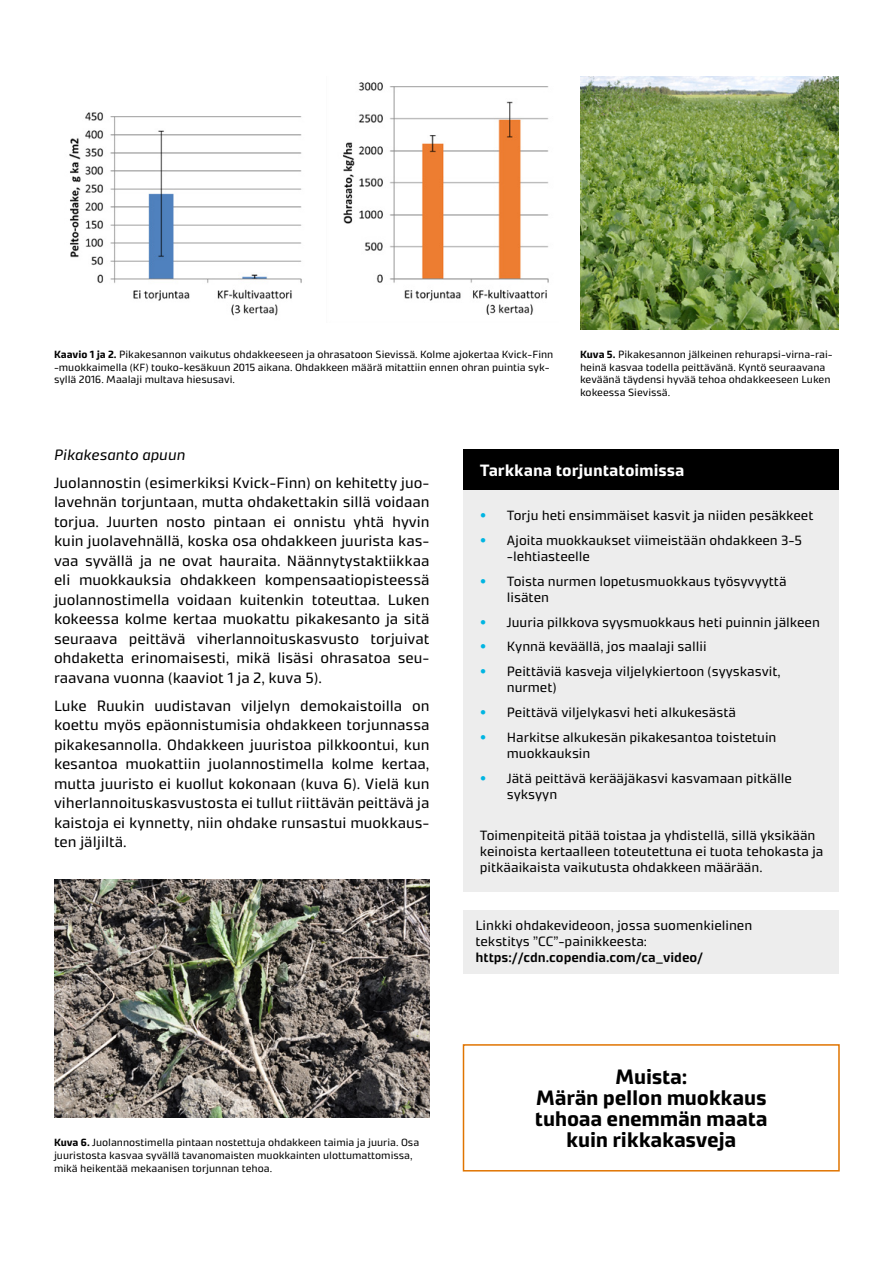
<style>
.page{position:relative;width:893px;height:1263px;background:#fff}
.page>*{position:absolute;margin:0;border:0;box-sizing:border-box;transform-origin:0 0}
.t1{font:700 21px/21px "Accura";letter-spacing:-.01em;color:#000;text-align:center}
.P_yhteystiedot{font:700 16.5px "Accura";color:#fff}
.P_etusivu{font:15px/19.5px "Accura";color:#000;text-align:justify}
.P_etusivu-2{font:italic 15px "Accura";color:#000}
.P_yhteystiedot-2{font:13.5px/16.2px "Accura";color:#000}
.P_etusivu-3{font:10.5px/12.6px "Accura";color:#000}
.s1{font-weight:700}
.s2{font-family:"Arial";font-weight:900;color:#00b5e2}
.s3{font-weight:600}
</style>
<div class="page">
<img style="left:54px;top:879px;width:375px;height:239px">
<img style="left:69px;top:112px;width:233px;height:204px">
<img style="left:343px;top:82px;width:206px;height:233px">
<img style="left:580px;top:77px;width:259px;height:252px">
<div style="left:463px;top:476px;width:376px;height:416px;background:#ededed"></div>
<div style="left:463px;top:449px;width:376px;height:40px;background:#000"></div>
<div style="left:463px;top:910px;width:376px;height:63px;background:#ededed"></div>
<div style="left:463px;top:1044px;width:377px;height:127px;border:2px solid #e07400"></div>
<p class="P_etusivu-3" style="left:54px;top:348px;width:501px"><span class="s1">Kaavio 1 ja 2.</span> Pikakesannon vaikutus ohdakkeeseen ja ohrasatoon Sievissä. Kolme ajokertaa Kvick-Finn -muokkaimella (KF) touko-kesäkuun 2015 aikana. Ohdakkeen määrä mitattiin ennen ohran puintia syk&shy;syllä 2016. Maalaji multava hiesusavi.</p>
<p class="P_etusivu-3" style="left:580px;top:348px;width:254px"><span class="s1">Kuva 5.</span> Pikakesannon jälkeinen rehurapsi-virna-rai&shy;heinä kasvaa todella peittävänä. Kyntö seuraavana keväänä täydensi hyvää tehoa ohdakkeeseen Luken kokeessa Sievissä.</p>
<p class="P_etusivu-2" style="left:54px;top:445px;width:133px">Pikakesanto apuun</p>
<p class="P_etusivu" style="left:54px;top:472px;width:377px">Juolannostin (esimerkiksi Kvick-Finn) on kehitetty juo&shy;lavehnän torjuntaan, mutta ohdakettakin sillä voidaan torjua. Juurten nosto pintaan ei onnistu yhtä hyvin kuin juolavehnällä, koska osa ohdakkeen juurista kas&shy;vaa syvällä ja ne ovat hauraita. Näännytystaktiikkaa eli muokkauksia ohdakkeen kompensaatiopisteessä juolannostimella voidaan kuitenkin toteuttaa. Luken kokeessa kolme kertaa muokattu pikakesanto ja sitä seuraava peittävä viherlannoituskasvusto torjuivat ohdaketta erinomaisesti, mikä lisäsi ohrasatoa seu&shy;raavana vuonna (kaaviot 1 ja 2, kuva 5).</p>
<p class="P_etusivu" style="left:54px;top:695px;width:377px">Luke Ruukin uudistavan viljelyn demokaistoilla on koettu myös epäonnistumisia ohdakkeen torjunnassa pikakesannolla. Ohdakkeen juuristoa pilkkoontui, kun kesantoa muokattiin juolannostimella kolme kertaa, mutta juuristo ei kuollut kokonaan (kuva 6). Vielä kun viherlannoituskasvustosta ei tullut riittävän peittävä ja kaistoja ei kynnetty, niin ohdake runsastui muokkaus&shy;ten jäljiltä.</p>
<p class="P_etusivu-3" style="left:54px;top:1136px;width:367px"><span class="s1">Kuva 6.</span> Juolannostimella pintaan nostettuja ohdakkeen taimia ja juuria. Osa juuristosta kasvaa syvällä tavanomaisten muokkainten ulottumattomissa, mikä heikentää mekaanisen torjunnan tehoa.</p>
<p class="P_yhteystiedot" style="left:480px;top:460px;width:206px">Tarkkana torjuntatoimissa</p>
<p class="P_yhteystiedot-2" style="left:480px;top:507px;width:335px"><span class="s2">•</span> Torju heti ensimmäiset kasvit ja niiden pesäkkeet</p>
<p class="P_yhteystiedot-2" style="left:507px;top:532px;width:297px;text-indent:-27px"><span class="s2">•</span> Ajoita muokkaukset viimeistään ohdakkeen 3-5 -lehtiasteelle</p>
<p class="P_yhteystiedot-2" style="left:507px;top:573px;width:281px;text-indent:-27px"><span class="s2">•</span> Toista nurmen lopetusmuokkaus työsyvyyttä lisäten</p>
<p class="P_yhteystiedot-2" style="left:480px;top:614px;width:342px"><span class="s2">•</span> Juuria pilkkova syysmuokkaus heti puinnin jälkeen</p>
<p class="P_yhteystiedot-2" style="left:480px;top:638px;width:228px"><span class="s2">•</span> Kynnä keväällä, jos maalaji sallii</p>
<p class="P_yhteystiedot-2" style="left:507px;top:663px;width:275px;text-indent:-27px"><span class="s2">•</span> Peittäviä kasveja viljelykiertoon (syyskasvit, nurmet)</p>
<p class="P_yhteystiedot-2" style="left:480px;top:704px;width:258px"><span class="s2">•</span> Peittävä viljelykasvi heti alkukesästä</p>
<p class="P_yhteystiedot-2" style="left:507px;top:729px;width:271px;text-indent:-27px"><span class="s2">•</span> Harkitse alkukesän pikakesantoa toistetuin muokkauksin</p>
<p class="P_yhteystiedot-2" style="left:507px;top:770px;width:286px;text-indent:-27px"><span class="s2">•</span> Jätä peittävä kerääjäkasvi kasvamaan pitkälle syksyyn</p>
<p class="P_yhteystiedot-2" style="left:480px;top:827px;width:345px">Toimenpiteitä pitää toistaa ja yhdistellä, sillä yksikään keinoista kertaalleen toteutettuna ei tuota tehokasta ja pitkäaikaista vaikutusta ohdakkeen määrään.</p>
<p class="P_yhteystiedot-2" style="left:475px;top:917px;width:278px">Linkki ohdakevideoon, jossa suomenkielinen tekstitys ”CC”-painikkeesta: <span class="s3">https://cdn.copendia.com/ca_video/</span></p>
<h1 class="t1" style="left:535px;top:1066px;width:234px">Muista:<br>Märän pellon muokkaus tuhoaa enemmän maata kuin rikkakasveja</h1>
</div>
